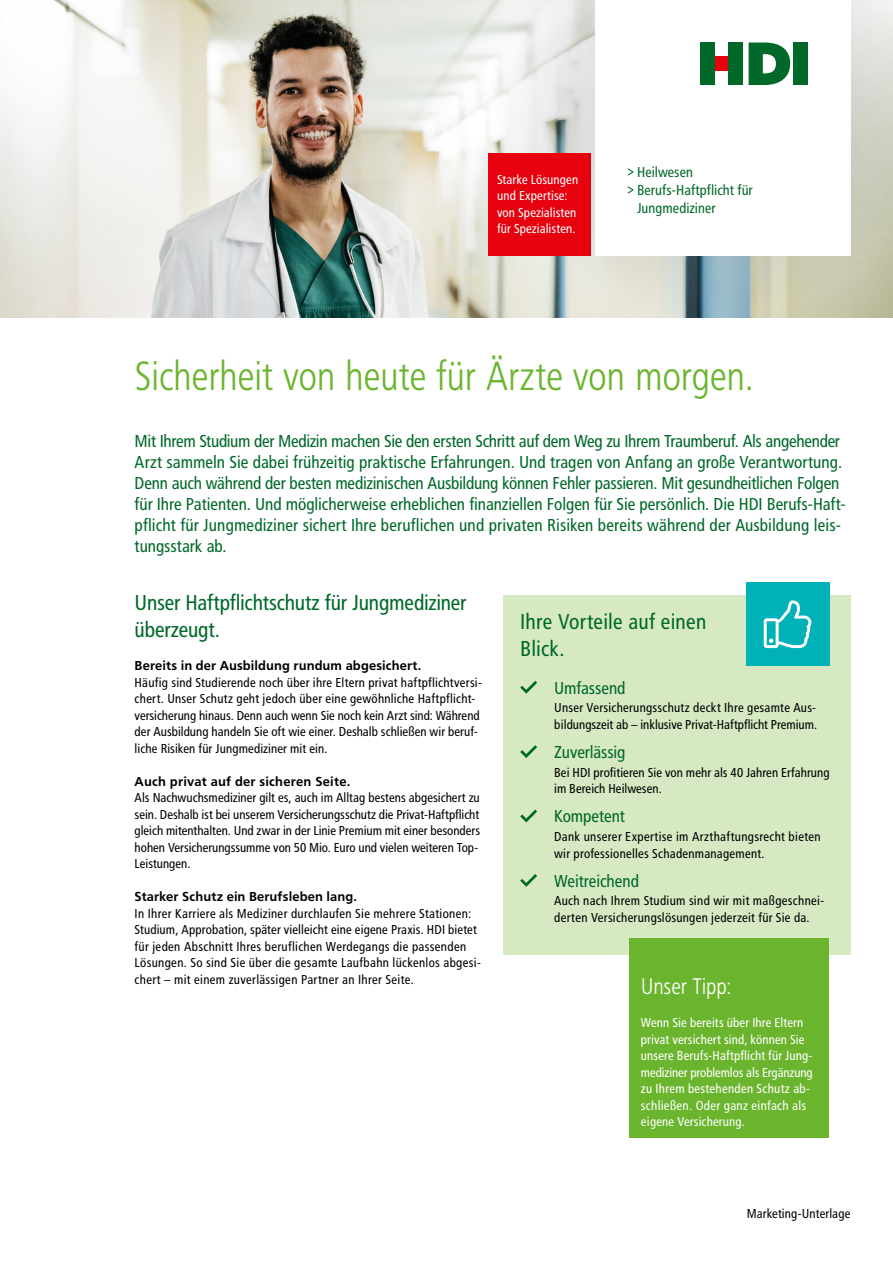
<style>
.page{position:relative;width:893px;height:1263px;background:#fff}
.page>*{position:absolute;margin:0;border:0;box-sizing:border-box;transform-origin:0 0}
.t1{font:40.5px "HDI Gerling Sans Cond Light";letter-spacing:-.01em;color:#6bb52e}
.t2{font:22.5px/27px "HDI Gerling Sans Cond Regular";letter-spacing:-.01em;color:#006929}
.t3{font:22.5px/27px "HDI Gerling Sans Cond Regular";letter-spacing:.01em;color:#006929}
.t4{font:22.5px "HDI Gerling Sans Cond Light";letter-spacing:-.01em;color:#fff}
.t5{font:18px/21px "HDI Gerling Sans Cond Regular";letter-spacing:-.005em;color:#006929}
.t6{font:15px "HDI Gerling Sans Cond Regular";letter-spacing:.005em;color:#006929}
.t7{font:13.5px/16.5px "HDI Gerling Sans Cond Regular";letter-spacing:.01em;color:#000}
.t8{font:13.5px/16.5px "HDI Gerling Sans Cond Regular";letter-spacing:.01em;color:#fff}
.t9{font:13.5px "HDI Gerling Sans Bold";letter-spacing:.01em;color:#000}
</style>
<div class="page">
<img style="left:0;top:0;width:489px;height:318px">
<div style="left:503px;top:595px;width:347px;height:359px;background:#d7e9c3"></div>
<svg style="left:520px;top:681px;width:17px;height:13px"></svg>
<svg style="left:520px;top:745px;width:17px;height:13px"></svg>
<svg style="left:520px;top:809px;width:17px;height:13px"></svg>
<svg style="left:520px;top:874px;width:17px;height:13px"></svg>
<div style="left:746px;top:583px;width:83px;height:83px;background:#00b1b7"></div>
<svg style="left:764px;top:600px;width:47px;height:48px"></svg>
<div style="left:629px;top:938px;width:200px;height:200px;background:#6bb52e"></div>
<svg style="left:489px;top:0;width:404px;height:318px;background:#d2d6cd"></svg>
<div style="left:595px;top:0;width:255px;height:255px;background:#fff"></div>
<svg style="left:749px;top:43px;width:41px;height:42px"></svg>
<div style="left:794px;top:43px;width:14px;height:42px;background:#006929"></div>
<div style="left:715px;top:57px;width:14px;height:14px;background:#e7000e"></div>
<div style="left:729px;top:43px;width:14px;height:42px;background:#006929"></div>
<div style="left:700px;top:43px;width:15px;height:42px;background:#006929"></div>
<div style="left:489px;top:153px;width:102px;height:102px;background:#e7000e"></div>
<p class="t8" style="left:497px;top:171px;width:83px">Starke Lösungen und Expertise: von Spezialisten für Spezialisten.</p>
<p class="t6" style="left:626px;top:163px;width:68px">&gt;Heilwesen</p>
<p class="t6" style="left:626px;top:181px;width:128px">&gt;Berufs-Haftpflicht für</p>
<p class="t6" style="left:637px;top:199px;width:80px">Jungmediziner</p>
<h1 class="t1" style="left:135px;top:353px;width:621px">Sicherheit von heute für Ärzte von morgen.</h1>
<p class="t5" style="left:135px;top:431px;width:712px">Mit Ihrem Studium der Medizin machen Sie den ersten Schritt auf dem Weg zu Ihrem Traumberuf. Als angehender Arzt sammeln Sie dabei frühzeitig praktische Erfahrungen. Und tragen von Anfang an große Verantwortung.<br>Denn auch während der besten medizinischen Ausbildung können Fehler passieren. Mit gesundheitlichen Folgen für Ihre Patienten. Und möglicherweise erheblichen finanziellen Folgen für Sie persönlich. Die HDI Berufs-Haft&shy;pflicht für Jungmediziner sichert Ihre beruflichen und privaten Risiken bereits während der Ausbildung leis&shy;tungsstark ab.</p>
<h2 class="t2" style="left:135px;top:590px;width:333px">Unser Haftpflichtschutz für Jungmediziner überzeugt.</h2>
<p class="t9" style="left:135px;top:658px;width:288px">Bereits in der Ausbildung rundum abgesichert.</p>
<p class="t7" style="left:135px;top:674px;width:349px">Häufig sind Studierende noch über ihre Eltern privat haftpflichtversi&shy;chert. Unser Schutz geht jedoch über eine gewöhnliche Haftpflicht&shy;versicherung hinaus. Denn auch wenn Sie noch kein Arzt sind: Während der Ausbildung handeln Sie oft wie einer. Deshalb schließen wir beruf&shy;liche Risiken für Jungmediziner mit ein.</p>
<p class="t9" style="left:135px;top:773px;width:217px">Auch privat auf der sicheren Seite.</p>
<p class="t7" style="left:135px;top:790px;width:347px">Als Nachwuchsmediziner gilt es, auch im Alltag bestens abgesichert zu sein. Deshalb ist bei unserem Versicherungsschutz die Privat-Haftpflicht gleich mitenthalten. Und zwar in der Linie Premium mit einer besonders hohen Versicherungssumme von 50 Mio. Euro und vielen weiteren Top-Leistungen.</p>
<p class="t9" style="left:135px;top:889px;width:224px">Starker Schutz ein Berufsleben lang.</p>
<p class="t7" style="left:135px;top:905px;width:348px">In Ihrer Karriere als Mediziner durchlaufen Sie mehrere Stationen:<br>Studium, Approbation, später vielleicht eine eigene Praxis. HDI bietet für jeden Abschnitt Ihres beruflichen Werdegangs die passenden Lösungen. So sind Sie über die gesamte Laufbahn lückenlos abgesi&shy;chert – mit einem zuverlässigen Partner an Ihrer Seite.</p>
<h2 class="t3" style="left:520px;top:609px;width:188px">Ihre Vorteile auf einen<br>Blick.</h2>
<h3 class="t5" style="left:554px;top:677px;width:73px">Umfassend</h3>
<p class="t7" style="left:554px;top:700px;width:264px">Unser Versicherungsschutz deckt Ihre gesamte Aus&shy;bildungszeit ab – inklusive Privat-Haftpflicht Premium.</p>
<h3 class="t5" style="left:554px;top:742px;width:73px">Zuverlässig</h3>
<p class="t7" style="left:554px;top:764px;width:277px">Bei HDI profitieren Sie von mehr als 40 Jahren Erfahrung im Bereich Heilwesen.</p>
<h3 class="t5" style="left:554px;top:806px;width:72px">Kompetent</h3>
<p class="t7" style="left:554px;top:829px;width:268px">Dank unserer Expertise im Arzthaftungsrecht bieten wir professionelles Schadenmanagement.</p>
<h3 class="t5" style="left:554px;top:871px;width:86px">Weitreichend</h3>
<p class="t7" style="left:554px;top:893px;width:272px">Auch nach Ihrem Studium sind wir mit maßgeschnei&shy;derten Versicherungslösungen jederzeit für Sie da.</p>
<h2 class="t4" style="left:641px;top:974px;width:92px">Unser Tipp:</h2>
<p class="t8" style="left:641px;top:1015px;width:173px">Wenn Sie bereits über Ihre Eltern privat versichert sind, können Sie unsere Berufs-Haftpflicht für Jung&shy;mediziner problemlos als Ergänzung zu Ihrem bestehenden Schutz ab&shy;schließen. Oder ganz einfach als eigene Versicherung.</p>
<p class="t7" style="left:747px;top:1205px;width:105px">Marketing-Unterlage</p>
</div>
